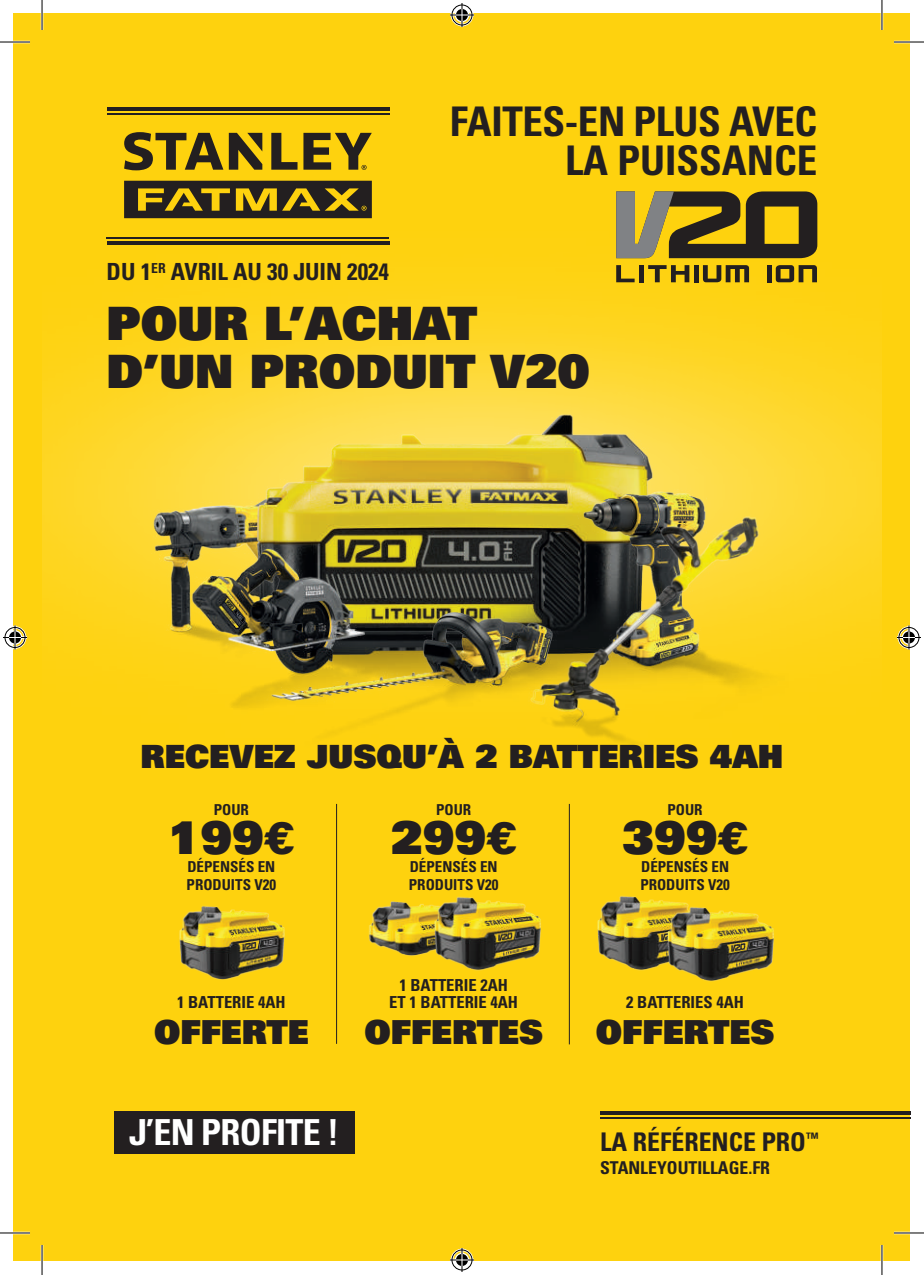
<style>
.page{position:relative;width:924px;height:1275px;background:#fff}
.page>*{position:absolute;margin:0;border:0;box-sizing:border-box;transform-origin:0 0}
.t1{font:46px/48px "Univers LT Std X Black";color:#231f20}
.t2{font:45.2px "Univers LT Std X Black";color:#231f20}
.t3{font:700 condensed 40.8px/38.2px "Univers LT Std";letter-spacing:-.01em;color:#231f20;text-align:right}
.t4{font:700 condensed 35.8px "Univers LT Std";letter-spacing:-.02em;color:#fff}
.t5{font:33.2px "Univers LT Std X Black";color:#231f20}
.t6{font:32px "Univers LT Std X Black";color:#231f20}
.t7{font:700 condensed 25.8px "Univers LT Std";color:#231f20}
.t8{font:700 condensed 23.6px "Univers LT Std";color:#231f20}
.t9{font:700 condensed 17.6px "Univers LT Std";color:#231f20}
.t10{font:700 condensed 16.6px/16.6px "Univers LT Std";color:#231f20;text-align:center}
.t11{font:700 condensed 15px/18px "Univers LT Std";color:#231f20}
.s1{font-family:"Univers LT Std";font-weight:900}
</style>
<div class="page">
<div style="left:14px;top:14px;width:895px;height:1247px;background:#fed20e"></div>
<img style="left:43px;top:201px;width:837px;height:446px">
<img style="left:135px;top:477px;width:99px;height:172px">
<img style="left:234px;top:325px;width:530px;height:262px">
<img style="left:553px;top:473px;width:235px;height:176px">
<img style="left:524px;top:494px;width:260px;height:191px">
<img style="left:179px;top:548px;width:209px;height:160px">
<img style="left:250px;top:587px;width:401px;height:226px">
<div style="left:114px;top:1111px;width:240px;height:42px;background:#231f20"></div>
<div style="left:107px;top:107px;width:282px;height:138px;background:#fed20e"></div>
<svg style="left:229px;top:133px;width:33px;height:37px"></svg>
<svg style="left:271px;top:133px;width:26px;height:37px"></svg>
<svg style="left:124px;top:132px;width:99px;height:38px"></svg>
<svg style="left:124px;top:181px;width:247px;height:37px"></svg>
<svg style="left:303px;top:133px;width:68px;height:37px"></svg>
<hr style="left:107px;top:114px;width:282px;height:1px;background:#231f20">
<hr style="left:107px;top:107px;width:282px;height:3px;background:#231f20">
<hr style="left:107px;top:237px;width:282px;height:1px;background:#231f20">
<hr style="left:107px;top:242px;width:282px;height:3px;background:#231f20">
<svg style="left:616px;top:265px;width:18px;height:17px"></svg>
<div style="left:638px;top:265px;width:5px;height:17px;background:#231f20"></div>
<svg style="left:648px;top:265px;width:41px;height:17px"></svg>
<div style="left:693px;top:265px;width:5px;height:17px;background:#231f20"></div>
<svg style="left:702px;top:265px;width:46px;height:17px"></svg>
<div style="left:766px;top:265px;width:5px;height:17px;background:#231f20"></div>
<svg style="left:775px;top:265px;width:41px;height:17px"></svg>
<svg style="left:616px;top:191px;width:201px;height:67px"></svg>
<hr style="left:600px;top:1118px;width:309px;height:1px;background:#231f20">
<hr style="left:599px;top:1111px;width:310px;height:3px;background:#231f20">
<hr style="left:336px;top:804px;width:1px;height:239px;background:#231f20">
<hr style="left:568px;top:804px;width:1px;height:240px;background:#231f20">
<img style="left:179px;top:905px;width:106px;height:75px">
<img style="left:597px;top:895px;width:76px;height:76px">
<img style="left:665px;top:902px;width:109px;height:80px">
<img style="left:368px;top:901px;width:64px;height:55px">
<img style="left:432px;top:896px;width:109px;height:75px">
<hr style="left:0;top:41px;width:30px;height:2px;background:#fff">
<hr style="left:893px;top:41px;width:30px;height:2px;background:#fff">
<hr style="left:0;top:1231px;width:30px;height:3px;background:#fff">
<hr style="left:893px;top:1231px;width:30px;height:3px;background:#fff">
<hr style="left:41px;top:0;width:2px;height:30px;background:#fff">
<hr style="left:41px;top:1245px;width:2px;height:30px;background:#fff">
<hr style="left:880px;top:0;width:2px;height:30px;background:#fff">
<hr style="left:880px;top:1245px;width:2px;height:30px;background:#fff">
<hr style="left:0;top:42px;width:30px;height:1px;background:#000">
<hr style="left:893px;top:42px;width:30px;height:1px;background:#000">
<hr style="left:0;top:1232px;width:30px;height:1px;background:#000">
<hr style="left:893px;top:1232px;width:30px;height:1px;background:#000">
<hr style="left:42px;top:0;width:1px;height:30px;background:#000">
<hr style="left:42px;top:1245px;width:1px;height:30px;background:#000">
<hr style="left:881px;top:0;width:1px;height:30px;background:#000">
<hr style="left:881px;top:1245px;width:1px;height:30px;background:#000">
<svg style="left:450px;top:3px;width:24px;height:24px"></svg>
<svg style="left:450px;top:1248px;width:24px;height:24px"></svg>
<svg style="left:3px;top:625px;width:24px;height:24px"></svg>
<svg style="left:897px;top:625px;width:23px;height:24px"></svg>
<h3 class="t8" style="left:107px;top:257px;width:284px">DU 1<sup>ER</sup> AVRIL AU 30 JUIN 2024</h3>
<h3 class="t3" style="left:449px;top:103px;width:369px">FAITES-EN PLUS AVEC<br>LA PUISSANCE</h3>
<h1 class="t1" style="left:107px;top:298px;width:484px">POUR L’ACHAT<br>D’UN PRODUIT V20</h1>
<h3 class="t6" style="left:140px;top:736px;width:644px">RECEVEZ JUSQU’À 2 BATTERIES 4AH</h3>
<p class="t11" style="left:214px;top:800px;width:37px">POUR</p>
<p class="t11" style="left:436px;top:800px;width:37px">POUR</p>
<p class="t11" style="left:667px;top:800px;width:37px">POUR</p>
<h2 class="t2" style="left:168px;top:807px;width:127px">199<span class="s1">€</span></h2>
<p class="t11" style="left:186px;top:857px;width:91px">DÉPENSÉS EN<br>PRODUITS V20</p>
<h2 class="t2" style="left:391px;top:807px;width:127px">299<span class="s1">€</span></h2>
<p class="t11" style="left:409px;top:857px;width:91px">DÉPENSÉS EN<br>PRODUITS V20</p>
<h2 class="t2" style="left:622px;top:807px;width:127px">399<span class="s1">€</span></h2>
<p class="t11" style="left:640px;top:857px;width:91px">DÉPENSÉS EN<br>PRODUITS V20</p>
<p class="t10" style="left:177px;top:993px;width:110px">1 BATTERIE 4AH</p>
<h3 class="t5" style="left:154px;top:1010px;width:156px">OFFERTE</h3>
<p class="t10" style="left:389px;top:977px;width:130px">1 BATTERIE 2AH<br>ET 1 BATTERIE 4AH</p>
<h3 class="t5" style="left:364px;top:1010px;width:180px">OFFERTES</h3>
<p class="t10" style="left:626px;top:993px;width:119px">2 BATTERIES 4AH</p>
<h3 class="t5" style="left:595px;top:1010px;width:180px">OFFERTES</h3>
<h3 class="t4" style="left:129px;top:1110px;width:211px">J’EN PROFITE !</h3>
<h3 class="t7" style="left:599px;top:1126px;width:220px">LA RÉFÉRENCE PRO<sup>™</sup></h3>
<p class="t9" style="left:599px;top:1156px;width:171px">STANLEYOUTILLAGE.FR</p>
</div>
